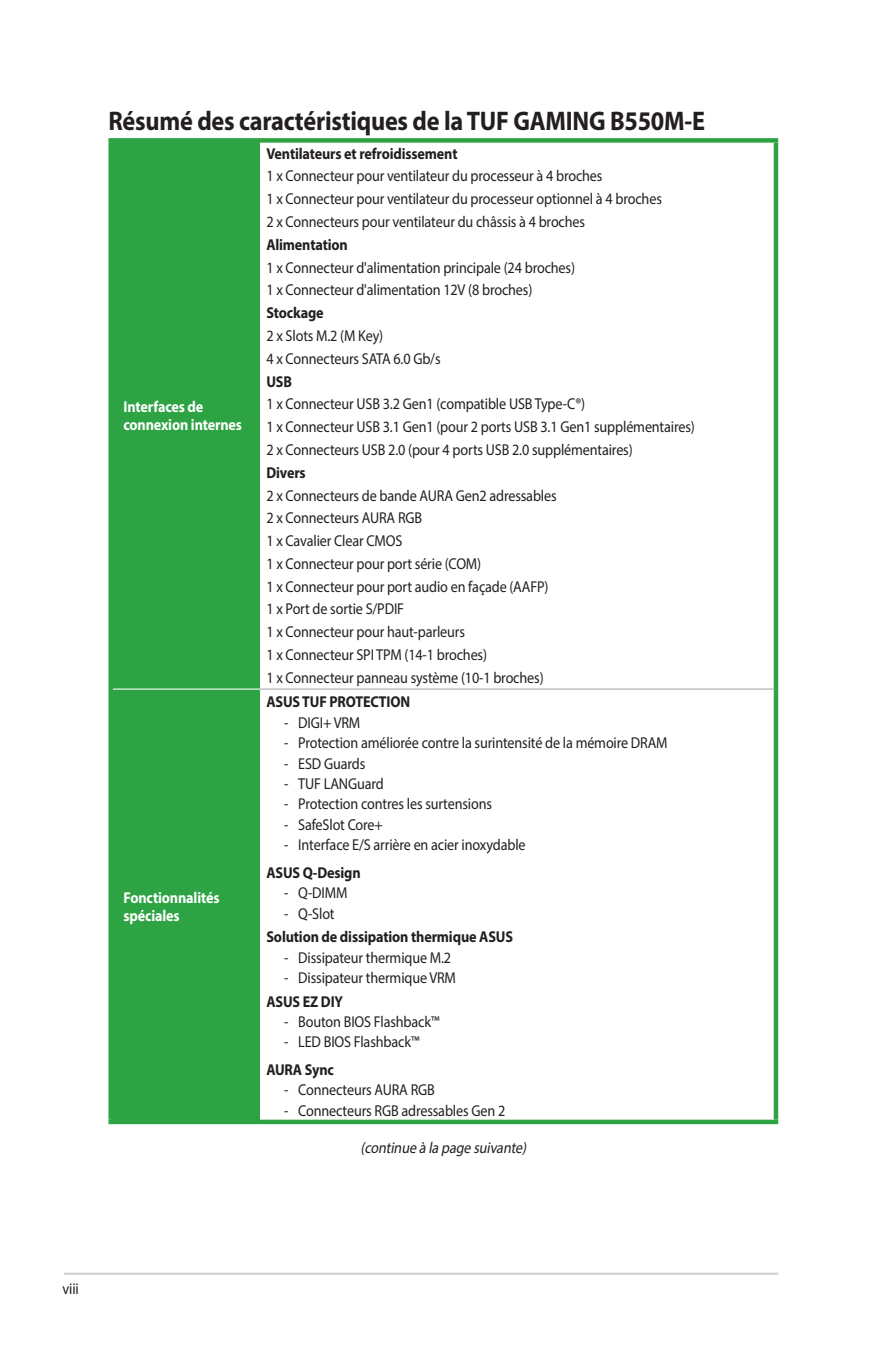
<style>
.page{position:relative;width:893px;height:1346px;background:#fff}
.page>*{position:absolute;margin:0;border:0;box-sizing:border-box;transform-origin:0 0}
.t1{font:700 27px "Myriad Pro";letter-spacing:-.01em;color:#231f20;scale:.9 1}
.t2{font:15.75px/22.7px "Myriad Pro";letter-spacing:-.01em;color:#231f20;scale:.9 1}
.t3{font:700 15.75px "Myriad Pro";letter-spacing:-.01em;color:#231f20;scale:.9 1}
.t4{font:700 15.75px/18px "Myriad Pro";letter-spacing:-.01em;color:#fff;scale:.9 1}
.t5{font:italic 15.75px "Myriad Pro";color:#231f20;scale:.9 1}
</style>
<div class="page">
<hr style="left:64px;top:1272px;width:714px;height:3px;background:#d1d2d4">
<div style="left:113px;top:143px;width:147px;height:976px;background:#2da343"></div>
<hr style="left:774px;top:689px;width:4px;height:430px;background:#2da343">
<div style="left:260px;top:1119px;width:518px;height:5px;background:#2da343"></div>
<div style="left:260px;top:138px;width:518px;height:5px;background:#2da343"></div>
<hr style="left:774px;top:143px;width:4px;height:546px;background:#2da343">
<hr style="left:260px;top:688px;width:514px;height:2px;background:#a8a9ad">
<div style="left:108px;top:138px;width:152px;height:5px;background:#2da343"></div>
<div style="left:108px;top:143px;width:5px;height:546px;background:#2da343"></div>
<div style="left:108px;top:689px;width:5px;height:430px;background:#2da343"></div>
<div style="left:108px;top:1119px;width:152px;height:5px;background:#2da343"></div>
<hr style="left:113px;top:688px;width:147px;height:2px;background:#fff">
<h1 class="t1" style="left:108px;top:103px;width:664px">Résumé des caractéristiques de la TUF GAMING B550M-E</h1>
<p class="t4" style="left:123px;top:397px;width:133px">Interfaces de connexion internes</p>
<p class="t4" style="left:123px;top:888px;width:108px">Fonctionnalités spéciales</p>
<p class="t3" style="left:266px;top:143px;width:214px">Ventilateurs et refroidissement</p>
<p class="t2" style="left:266px;top:164px;width:441px">1 x Connecteur pour ventilateur du processeur à 4 broches<br>1 x Connecteur pour ventilateur du processeur optionnel à 4 broches<br>2 x Connecteurs pour ventilateur du châssis à 4 broches</p>
<p class="t3" style="left:266px;top:234px;width:92px">Alimentation</p>
<p class="t2" style="left:266px;top:256px;width:345px">1 x Connecteur d'alimentation principale (24 broches)<br>1 x Connecteur d'alimentation 12V (8 broches)</p>
<p class="t3" style="left:266px;top:303px;width:65px">Stockage</p>
<p class="t2" style="left:266px;top:324px;width:195px">2 x Slots M.2 (M Key)<br>4 x Connecteurs SATA 6.0 Gb/s</p>
<p class="t3" style="left:266px;top:371px;width:30px">USB</p>
<p class="t2" style="left:266px;top:392px;width:478px">1 x Connecteur USB 3.2 Gen1 (compatible USB Type-C®)<br>1 x Connecteur USB 3.1 Gen1 (pour 2 ports USB 3.1 Gen1 supplémentaires)<br>2 x Connecteurs USB 2.0 (pour 4 ports USB 2.0 supplémentaires)</p>
<p class="t3" style="left:266px;top:462px;width:45px">Divers</p>
<p class="t2" style="left:266px;top:484px;width:324px">2 x Connecteurs de bande AURA Gen2 adressables 2 x Connecteurs AURA RGB<br>1 x Cavalier Clear CMOS<br>1 x Connecteur pour port série (COM)<br>1 x Connecteur pour port audio en façade (AAFP)<br>1 x Port de sortie S/PDIF<br>1 x Connecteur pour haut-parleurs<br>1 x Connecteur SPI TPM (14-1 broches)<br>1 x Connecteur panneau système (10-1 broches)</p>
<p class="t3" style="left:266px;top:692px;width:161px">ASUS TUF PROTECTION</p>
<p class="t2" style="left:284px;top:711px;width:86px">- DIGI+ VRM</p>
<p class="t2" style="left:284px;top:731px;width:428px">- Protection améliorée contre la surintensité de la mémoire DRAM</p>
<p class="t2" style="left:284px;top:752px;width:92px">- ESD Guards</p>
<p class="t2" style="left:284px;top:772px;width:112px">- TUF LANGuard</p>
<p class="t2" style="left:284px;top:792px;width:232px">- Protection contres les surtensions</p>
<p class="t2" style="left:284px;top:813px;width:111px">- SafeSlot Core+</p>
<p class="t2" style="left:284px;top:833px;width:270px">- Interface E/S arrière en acier inoxydable</p>
<p class="t3" style="left:266px;top:862px;width:106px">ASUS Q-Design</p>
<p class="t2" style="left:284px;top:881px;width:72px">- Q-DIMM</p>
<p class="t2" style="left:284px;top:902px;width:58px">- Q-Slot</p>
<p class="t3" style="left:266px;top:926px;width:276px">Solution de dissipation thermique ASUS</p>
<p class="t2" style="left:284px;top:946px;width:187px">- Dissipateur thermique M.2</p>
<p class="t2" style="left:284px;top:966px;width:192px">- Dissipateur thermique VRM</p>
<p class="t3" style="left:266px;top:991px;width:87px">ASUS EZ DIY</p>
<p class="t2" style="left:284px;top:1010px;width:174px">- Bouton BIOS Flashback™</p>
<p class="t2" style="left:284px;top:1030px;width:152px">- LED BIOS Flashback™</p>
<p class="t3" style="left:266px;top:1059px;width:77px">AURA Sync</p>
<p class="t2" style="left:284px;top:1078px;width:169px">- Connecteurs AURA RGB</p>
<p class="t2" style="left:284px;top:1099px;width:247px">- Connecteurs RGB adressables Gen 2</p>
<p class="t5" style="left:361px;top:1138px;width:189px">(continue à la page suivante)</p>
<p class="t2" style="left:63px;top:1277px;width:20px">viii</p>
</div>
